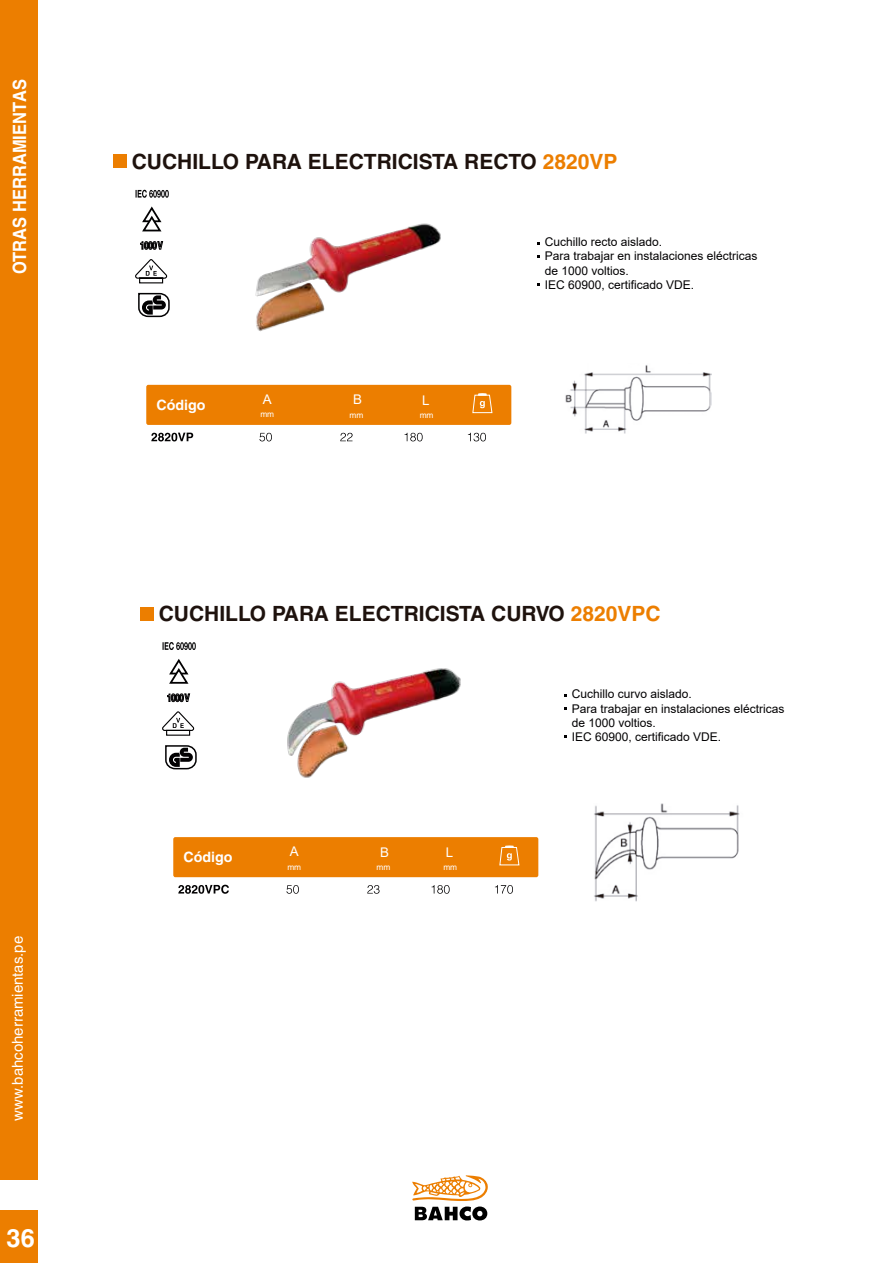
<style>
.page{position:relative;width:893px;height:1263px;background:#fff}
.page>*{position:absolute;margin:0;border:0;box-sizing:border-box;transform-origin:0 0}
.t1{font:700 25.35px "Helvetica LT Std";color:#fff}
.t2{font:700 21px "Helvetica LT Std";color:#1e120d}
.t3{font:700 18.3px "Helvetica LT Std";color:#fff;scale:.9 1}
.t4{font:15px "Helvetica LT Std";color:#fff}
.t5{font:700 14.25px "Helvetica LT Std";color:#fff}
.t6{font:13.35px "Arial";color:#fff}
.t7{font:12px/14.4px "Arial";color:#020102}
.t8{font:8.4px "Helvetica LT Std";color:#fff}
.s1{color:#ec7e00}
</style>
<div class="page">
<img style="left:287px;top:668px;width:174px;height:110px">
<img style="left:594px;top:803px;width:146px;height:99px">
<img style="left:565px;top:365px;width:147px;height:69px">
<svg style="left:142px;top:206px;width:20px;height:26px"></svg>
<svg style="left:136px;top:190px;width:33px;height:8px"></svg>
<svg style="left:138px;top:292px;width:32px;height:26px"></svg>
<svg style="left:135px;top:259px;width:33px;height:25px"></svg>
<svg style="left:140px;top:241px;width:23px;height:9px"></svg>
<div style="left:113px;top:155px;width:14px;height:13px;background:#ec7e00"></div>
<svg style="left:151px;top:433px;width:42px;height:8px"></svg>
<svg style="left:259px;top:433px;width:13px;height:8px"></svg>
<svg style="left:340px;top:433px;width:13px;height:8px"></svg>
<svg style="left:404px;top:433px;width:19px;height:8px"></svg>
<svg style="left:468px;top:433px;width:18px;height:8px"></svg>
<div style="left:146px;top:385px;width:365px;height:40px;background:#ec7e00;border-radius:2px"></div>
<svg style="left:472px;top:393px;width:21px;height:20px"></svg>
<img style="left:255px;top:223px;width:186px;height:109px">
<svg style="left:169px;top:659px;width:20px;height:25px"></svg>
<svg style="left:163px;top:642px;width:33px;height:8px"></svg>
<svg style="left:165px;top:745px;width:32px;height:25px"></svg>
<svg style="left:162px;top:711px;width:33px;height:25px"></svg>
<svg style="left:167px;top:693px;width:23px;height:10px"></svg>
<div style="left:140px;top:607px;width:14px;height:13px;background:#ec7e00"></div>
<svg style="left:178px;top:885px;width:51px;height:9px"></svg>
<svg style="left:286px;top:885px;width:13px;height:9px"></svg>
<svg style="left:367px;top:885px;width:13px;height:9px"></svg>
<svg style="left:431px;top:885px;width:19px;height:9px"></svg>
<svg style="left:495px;top:885px;width:18px;height:9px"></svg>
<div style="left:173px;top:837px;width:365px;height:40px;background:#ec7e00;border-radius:2px"></div>
<svg style="left:499px;top:845px;width:21px;height:21px"></svg>
<div style="left:0;top:1210px;width:37px;height:53px;background:#ec7e00"></div>
<div style="left:0;top:0;width:37px;height:1180px;background:#ec7e00"></div>
<svg style="left:412px;top:1175px;width:76px;height:45px"></svg>
<h3 class="t3" style="left:8px;top:274px;width:218px;rotate:-90deg">OTRAS HERRAMIENTAS</h3>
<p class="t4" style="left:9px;top:1120px;width:186px;rotate:-90deg">www.bahcoherramientas.pe</p>
<h1 class="t1" style="left:7px;top:1222px;width:30px">36</h1>
<h2 class="t2" style="left:132px;top:149px;width:487px">CUCHILLO PARA ELECTRICISTA RECTO <span class="s1">2820VP</span></h2>
<p class="t6" style="left:263px;top:390px;width:10px">A</p>
<p class="t8" style="left:260px;top:409px;width:15px">mm</p>
<p class="t5" style="left:157px;top:396px;width:50px">Código</p>
<p class="t6" style="left:353px;top:390px;width:10px">B</p>
<p class="t8" style="left:349px;top:410px;width:15px">mm</p>
<p class="t6" style="left:422px;top:391px;width:9px">L</p>
<p class="t8" style="left:420px;top:410px;width:15px">mm</p>
<p class="t7" style="left:545px;top:234px;width:214px">Cuchillo recto aislado.<br>Para trabajar en instalaciones eléctricas de 1000 voltios.<br>IEC 60900, certificado VDE.</p>
<h2 class="t2" style="left:159px;top:601px;width:503px">CUCHILLO PARA ELECTRICISTA CURVO <span class="s1">2820VPC</span></h2>
<p class="t6" style="left:290px;top:842px;width:10px">A</p>
<p class="t8" style="left:287px;top:862px;width:15px">mm</p>
<p class="t5" style="left:184px;top:848px;width:50px">Código</p>
<p class="t6" style="left:380px;top:843px;width:10px">B</p>
<p class="t8" style="left:376px;top:862px;width:15px">mm</p>
<p class="t6" style="left:446px;top:843px;width:9px">L</p>
<p class="t8" style="left:443px;top:862px;width:15px">mm</p>
<p class="t7" style="left:572px;top:687px;width:214px">Cuchillo curvo aislado.<br>Para trabajar en instalaciones eléctricas de 1000 voltios.<br>IEC 60900, certificado VDE.</p>
</div>
